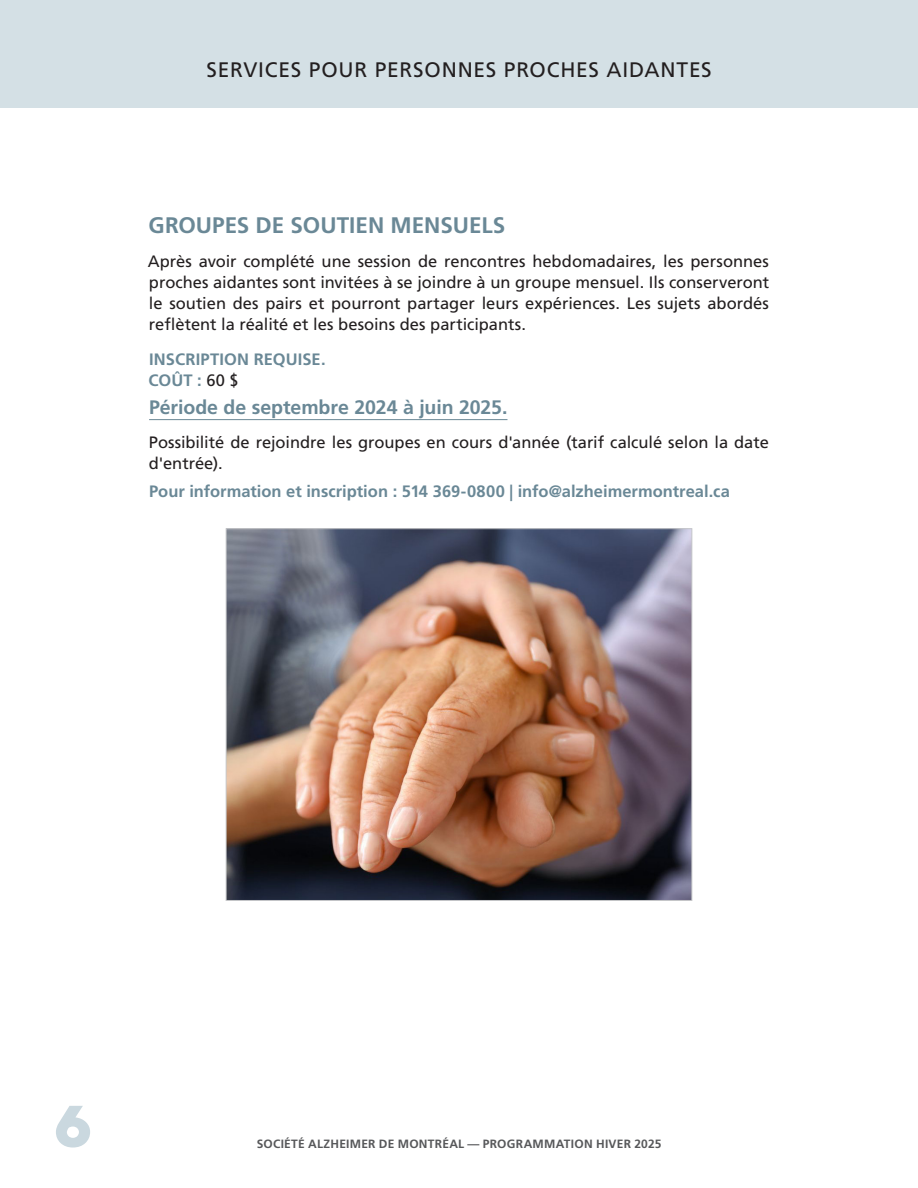
<style>
.page{position:relative;width:918px;height:1188px;background:#fff}
.page>*{position:absolute;margin:0;border:0;box-sizing:border-box;transform-origin:0 0}
.t1{font:800 60px "Campton";color:#cad8df}
.t2{font:700 22.5px "Frutiger LT Std";color:#6a8896}
.t3{font:21px "Frutiger LT Std";letter-spacing:.035em;color:#231f20}
.t4{font:700 19.5px "Frutiger LT Std";letter-spacing:-.005em;color:#6a8896}
.t5{font:16.5px/21px "Frutiger LT Std";color:#231f20;text-align:justify}
.t6{font:700 16.5px/21px "Frutiger LT Std";color:#6a8896}
.t7{font:700 12px "Frutiger LT Std";letter-spacing:.02em;color:#57585a}
.s1{font-weight:400;color:#231f20}
</style>
<div class="page">
<div style="left:0;top:0;width:918px;height:108px;background:#d4e0e5"></div>
<hr style="left:149px;top:419px;width:358px;height:1px;background:#6a8896">
<img style="left:228px;top:530px;width:462px;height:369px">
<p class="t3" style="left:207px;top:57px;width:507px">SERVICES POUR PERSONNES PROCHES AIDANTES</p>
<h2 class="t2" style="left:149px;top:212px;width:358px">GROUPES DE SOUTIEN MENSUELS</h2>
<p class="t5" style="left:148px;top:251px;width:623px">Après avoir complété une session de rencontres hebdomadaires, les personnes proches aidantes sont invitées à se joindre à un groupe mensuel. Ils conserveront le soutien des pairs et pourront partager leurs expériences. Les sujets abordés reflètent la réalité et les besoins des participants.</p>
<p class="t6" style="left:148px;top:349px;width:179px">INSCRIPTION REQUISE.<br>COÛT : <span class="s1">60 $</span></p>
<p class="t4" style="left:149px;top:395px;width:360px">Période de septembre 2024 à juin 2025.</p>
<p class="t5" style="left:149px;top:432px;width:621px">Possibilité de rejoindre les groupes en cours d'année (tarif calculé selon la date d'entrée).</p>
<p class="t6" style="left:149px;top:481px;width:582px">Pour information et inscription : 514 369-0800 | info@alzheimermontreal.ca</p>
<h1 class="t1" style="left:54px;top:1088px;width:39px">6</h1>
<p class="t7" style="left:257px;top:1136px;width:406px">SOCIÉTÉ ALZHEIMER DE MONTRÉAL — PROGRAMMATION HIVER 2025</p>
</div>
